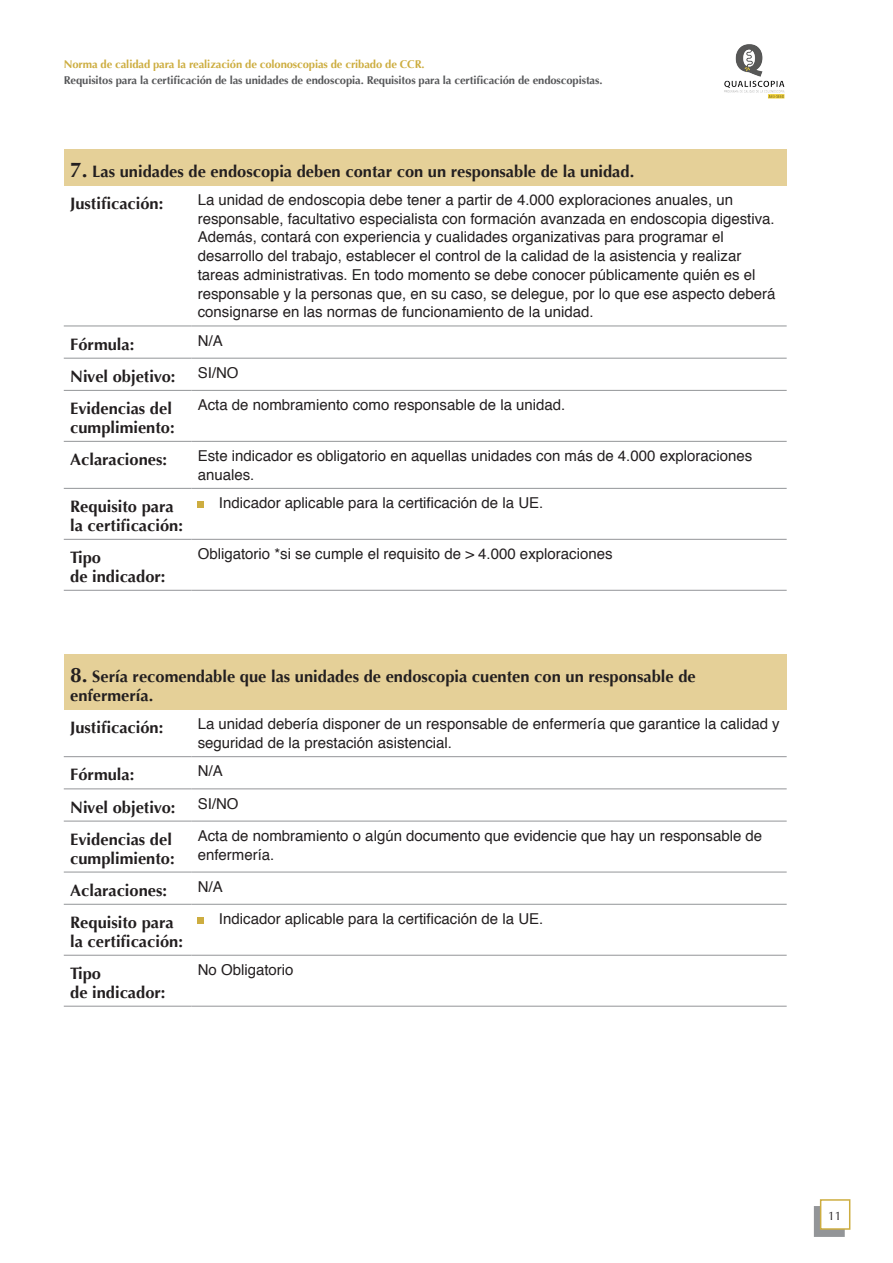
<style>
.page{position:relative;width:893px;height:1263px;background:#fff}
.page>*{position:absolute;margin:0;border:0;box-sizing:border-box;transform-origin:0 0}
.t1{font:700 16.5px/18.8px "Optima";color:#231f20}
.t2{font:15px/18.8px "Helvetica";color:#231f20}
.t3{font:12px "Optima";color:#231f20}
.t4{font:700 11.25px "Optima";letter-spacing:-.01em;color:#57585a}
.t5{font:700 11.25px "Optima";letter-spacing:-.01em;color:#cdad40}
.s1{font-size:21px}
</style>
<div class="page">
<div style="left:814px;top:1206px;width:31px;height:31px;background:#939598"></div>
<div style="left:820px;top:1199px;width:30px;height:31px;background:#fff;border:2px solid #cdad40"></div>
<img style="left:724px;top:44px;width:61px;height:55px">
<div style="left:64px;top:149px;width:723px;height:36px;background:#e5d098"></div>
<hr style="left:64px;top:326px;width:127px;height:1px;background:#939598">
<hr style="left:191px;top:326px;width:596px;height:1px;background:#939598">
<hr style="left:64px;top:358px;width:127px;height:1px;background:#939598">
<hr style="left:191px;top:358px;width:596px;height:1px;background:#939598">
<hr style="left:64px;top:390px;width:127px;height:1px;background:#939598">
<hr style="left:191px;top:390px;width:596px;height:1px;background:#939598">
<hr style="left:64px;top:441px;width:127px;height:1px;background:#939598">
<hr style="left:191px;top:441px;width:596px;height:1px;background:#939598">
<hr style="left:64px;top:488px;width:127px;height:1px;background:#939598">
<hr style="left:191px;top:488px;width:596px;height:1px;background:#939598">
<hr style="left:64px;top:539px;width:127px;height:1px;background:#939598">
<hr style="left:191px;top:539px;width:596px;height:1px;background:#939598">
<hr style="left:64px;top:590px;width:127px;height:1px;background:#939598">
<hr style="left:191px;top:590px;width:596px;height:1px;background:#939598">
<svg style="left:198px;top:502px;width:6px;height:6px"></svg>
<div style="left:64px;top:654px;width:723px;height:56px;background:#e5d098"></div>
<hr style="left:64px;top:756px;width:127px;height:1px;background:#939598">
<hr style="left:191px;top:756px;width:596px;height:1px;background:#939598">
<hr style="left:64px;top:788px;width:127px;height:1px;background:#939598">
<hr style="left:191px;top:788px;width:596px;height:1px;background:#939598">
<hr style="left:64px;top:821px;width:127px;height:1px;background:#939598">
<hr style="left:191px;top:821px;width:596px;height:1px;background:#939598">
<hr style="left:64px;top:872px;width:127px;height:1px;background:#939598">
<hr style="left:191px;top:872px;width:596px;height:1px;background:#939598">
<hr style="left:64px;top:904px;width:127px;height:1px;background:#939598">
<hr style="left:191px;top:904px;width:596px;height:1px;background:#939598">
<hr style="left:64px;top:955px;width:127px;height:1px;background:#939598">
<hr style="left:191px;top:955px;width:596px;height:1px;background:#939598">
<hr style="left:64px;top:1006px;width:127px;height:1px;background:#939598">
<hr style="left:191px;top:1006px;width:596px;height:1px;background:#939598">
<svg style="left:198px;top:918px;width:6px;height:6px"></svg>
<p class="t5" style="left:64px;top:57px;width:362px">Norma de calidad para la realización de colonoscopias de cribado de CCR.</p>
<p class="t4" style="left:64px;top:74px;width:540px">Requisitos para la certificación de las unidades de endoscopia. Requisitos para la certificación de endoscopistas.</p>
<p class="t1" style="left:70px;top:155px;width:566px;line-height:32.2px"><span class="s1">7.</span> Las unidades de endoscopia deben contar con un responsable de la unidad.<br>Justificación:</p>
<p class="t2" style="left:198px;top:191px;width:579px">La unidad de endoscopia debe tener a partir de 4.000 exploraciones anuales, un responsable, facultativo especialista con formación avanzada en endoscopia digestiva.<br>Además, contará con experiencia y cualidades organizativas para programar el desarrollo del trabajo, establecer el control de la calidad de la asistencia y realizar tareas administrativas. En todo momento se debe conocer públicamente quién es el responsable y la personas que, en su caso, se delegue, por lo que ese aspecto deberá consignarse en las normas de funcionamiento de la unidad.</p>
<p class="t1" style="left:70px;top:335px;width:66px">Fórmula:</p>
<p class="t2" style="left:198px;top:331px;width:27px">N/A</p>
<p class="t1" style="left:70px;top:367px;width:107px">Nivel objetivo:</p>
<p class="t2" style="left:198px;top:364px;width:42px">SI/NO</p>
<p class="t1" style="left:70px;top:399px;width:106px">Evidencias del cumplimiento:</p>
<p class="t2" style="left:198px;top:396px;width:369px">Acta de nombramiento como responsable de la unidad.</p>
<p class="t1" style="left:70px;top:450px;width:99px">Aclaraciones:</p>
<p class="t2" style="left:198px;top:447px;width:556px">Este indicador es obligatorio en aquellas unidades con más de 4.000 exploraciones anuales.</p>
<p class="t1" style="left:70px;top:497px;width:114px">Requisito para la certificación:</p>
<p class="t2" style="left:219px;top:494px;width:326px">Indicador aplicable para la certificación de la UE.</p>
<p class="t1" style="left:70px;top:548px;width:97px">Tipo<br>de indicador:</p>
<p class="t2" style="left:198px;top:545px;width:416px">Obligatorio *si se cumple el requisito de &gt; 4.000 exploraciones</p>
<p class="t1" style="left:70px;top:668px;width:627px"><span class="s1">8.</span> Sería recomendable que las unidades de endoscopia cuenten con un responsable de enfermería.</p>
<p class="t1" style="left:70px;top:719px;width:95px">Justificación:</p>
<p class="t2" style="left:198px;top:715px;width:583px">La unidad debería disponer de un responsable de enfermería que garantice la calidad y seguridad de la prestación asistencial.</p>
<p class="t1" style="left:70px;top:766px;width:66px">Fórmula:</p>
<p class="t2" style="left:198px;top:762px;width:27px">N/A</p>
<p class="t1" style="left:70px;top:798px;width:107px">Nivel objetivo:</p>
<p class="t2" style="left:198px;top:794px;width:42px">SI/NO</p>
<p class="t1" style="left:70px;top:830px;width:106px">Evidencias del cumplimiento:</p>
<p class="t2" style="left:198px;top:827px;width:566px">Acta de nombramiento o algún documento que evidencie que hay un responsable de enfermería.</p>
<p class="t1" style="left:70px;top:881px;width:99px">Aclaraciones:</p>
<p class="t2" style="left:198px;top:878px;width:27px">N/A</p>
<p class="t1" style="left:70px;top:913px;width:114px">Requisito para la certificación:</p>
<p class="t2" style="left:219px;top:910px;width:326px">Indicador aplicable para la certificación de la UE.</p>
<p class="t1" style="left:70px;top:964px;width:97px">Tipo<br>de indicador:</p>
<p class="t2" style="left:198px;top:961px;width:97px">No Obligatorio</p>
<p class="t3" style="left:828px;top:1209px;width:15px">11</p>
</div>
